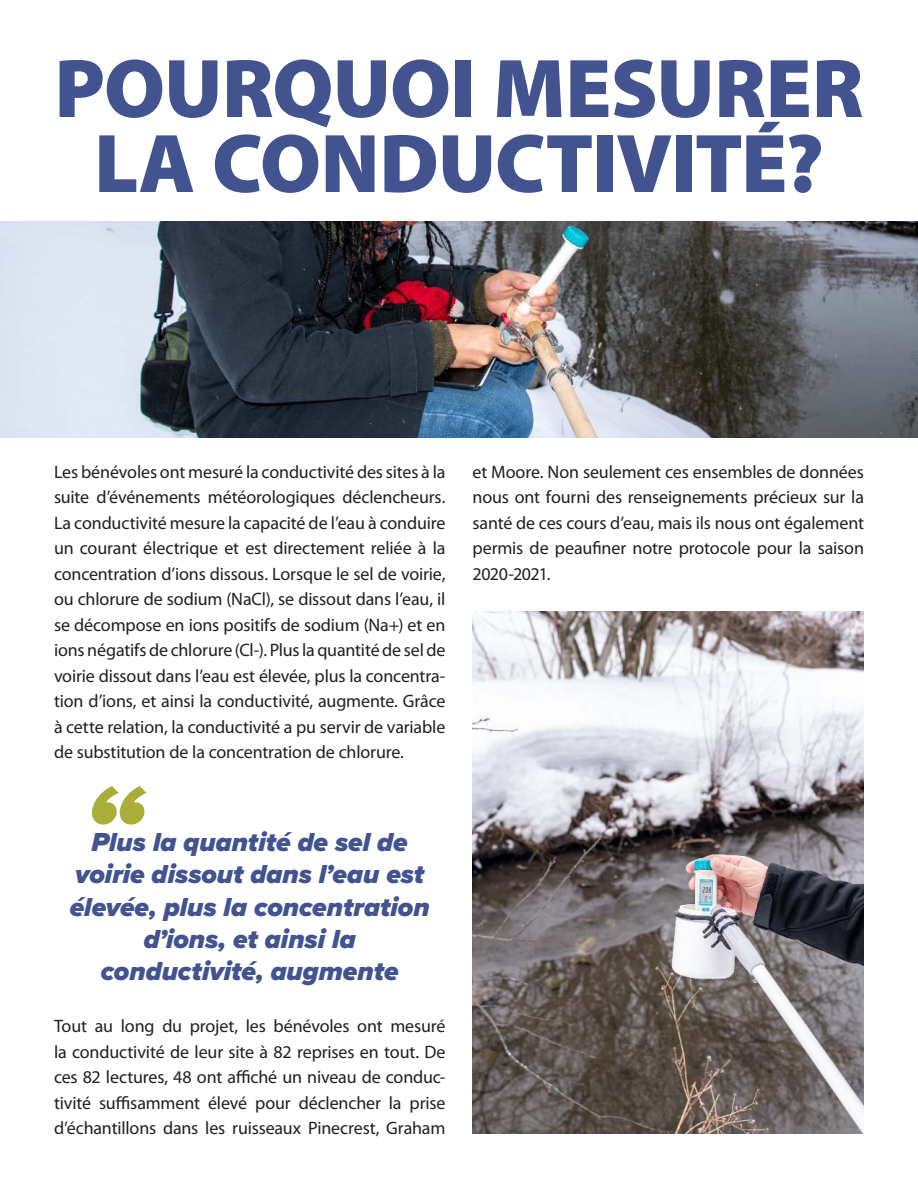
<style>
.page{position:relative;width:918px;height:1188px;background:#fff}
.page>*{position:absolute;margin:0;border:0;box-sizing:border-box;transform-origin:0 0}
.t1{font:italic 900 112.5px "Proxima Nova";color:#a8ae37}
.t2{font:900 84px/75px "Myriad Pro";letter-spacing:-.015em;color:#425390;text-align:center}
.t3{font:italic 900 27px/32.4px "Proxima Nova";letter-spacing:-.005em;color:#425390;text-align:center}
.t4{font:18px/25.5px "Myriad Pro";letter-spacing:-.01em;color:#221f1f;text-align:justify}
</style>
<div class="page">
<img style="left:0;top:221px;width:918px;height:216px">
<img style="left:472px;top:611px;width:392px;height:523px">
<h2 class="t2" style="left:54px;top:50px;width:811px">POURQUOI MESURER<br>LA CONDUCTIVITÉ?</h2>
<p class="t4" style="left:54px;top:460px;width:393px">Les bénévoles ont mesuré la conductivité des sites à la suite d’événements météorologiques déclencheurs.<br>La conductivité mesure la capacité de l’eau à conduire un courant électrique et est directement reliée à la concentration d’ions dissous. Lorsque le sel de voirie, ou chlorure de sodium (NaCl), se dissout dans l’eau, il se décompose en ions positifs de sodium (Na+) et en ions négatifs de chlorure (Cl-). Plus la quantité de sel de voirie dissout dans l’eau est élevée, plus la concentra&shy;tion d’ions, et ainsi la conductivité, augmente. Grâce à cette relation, la conductivité a pu servir de variable de substitution de la concentration de chlorure.</p>
<h1 class="t1" style="left:84px;top:778px;width:61px">“</h1>
<h3 class="t3" style="left:70px;top:827px;width:362px">Plus la quantité de sel de voirie dissout dans l’eau est élevée, plus la concentration d’ions, et ainsi la conductivité, augmente</h3>
<p class="t4" style="left:54px;top:1014px;width:393px">Tout au long du projet, les bénévoles ont mesuré la conductivité de leur site à 82 reprises en tout. De ces 82 lectures, 48 ont affiché un niveau de conduc&shy;tivité suffisamment élevé pour déclencher la prise d’échantillons dans les ruisseaux Pinecrest, Graham</p>
<p class="t4" style="left:472px;top:460px;width:393px">et Moore. Non seulement ces ensembles de données nous ont fourni des renseignements précieux sur la santé de ces cours d’eau, mais ils nous ont également permis de peaufiner notre protocole pour la saison 2020-2021.</p>
</div>
